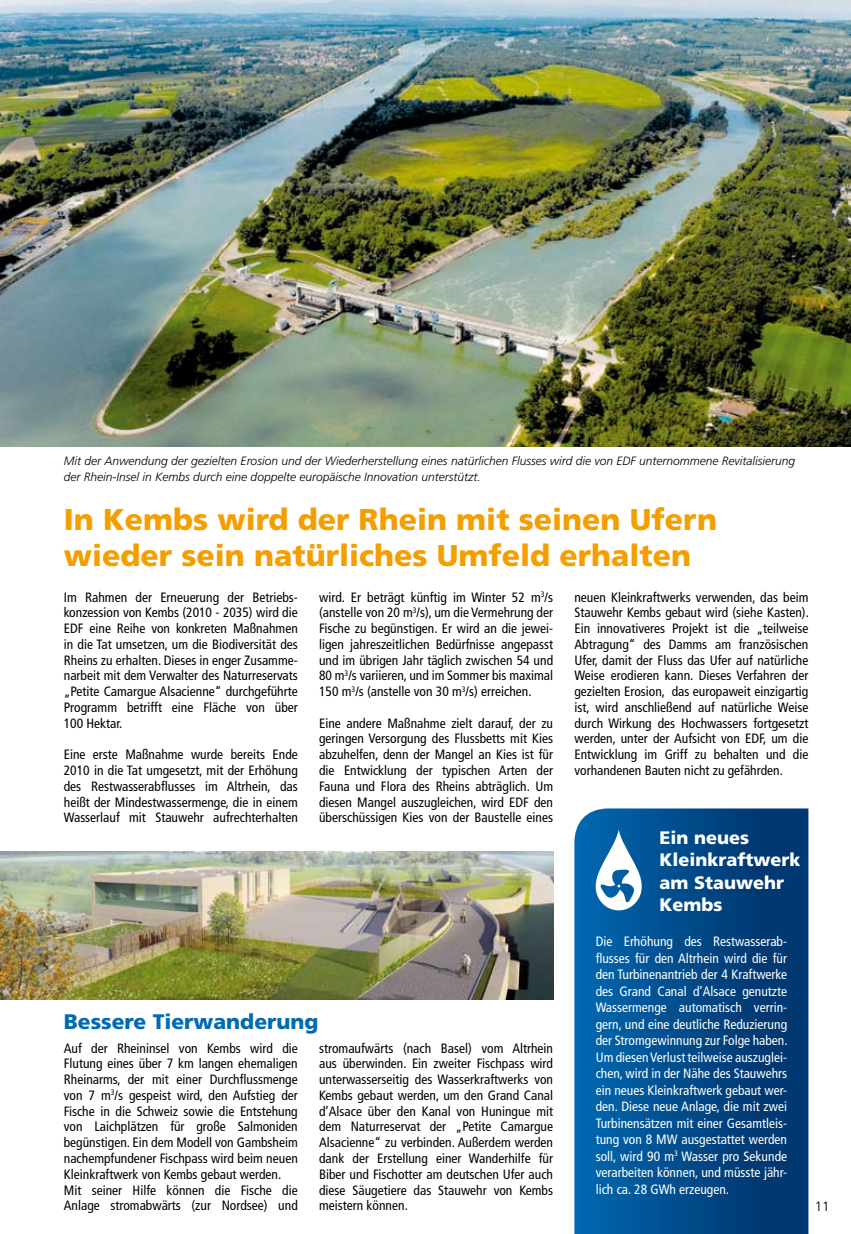
<style>
.page{position:relative;width:851px;height:1234px;background:#fff}
.page>*{position:absolute;margin:0;border:0;box-sizing:border-box;transform-origin:0 0}
.t1{font:900 30px/36px "Frutiger";color:#f49e00}
.t2{font:900 21px "Frutiger";color:#006ab2}
.t3{font:900 18px/22.5px "Frutiger";color:#fff}
.t4{font:condensed 13.5px/15.8px "Frutiger";color:#000;text-align:justify}
.t5{font:condensed 13.5px/16.5px "Frutiger";color:#fff;text-align:justify}
.t6{font:300 13.5px "Frutiger";color:#000}
.t7{font:italic 300 12px/16.5px "Frutiger";color:#000}
</style>
<div class="page">
<img style="left:0;top:0;width:850px;height:446px">
<svg style="left:574px;top:808px;width:234px;height:425px;background:#014b8a"></svg>
<img style="left:0;top:851px;width:553px;height:148px">
<svg style="left:595px;top:829px;width:46px;height:81px"></svg>
<p class="t7" style="left:64px;top:452px;width:732px">Mit der Anwendung der gezielten Erosion und der Wiederherstellung eines natürlichen Flusses wird die von EDF unternommene Revitalisierung der Rhein-Insel in Kembs durch eine doppelte europäische Innovation unterstützt.</p>
<h1 class="t1" style="left:64px;top:500px;width:654px">In Kembs wird der Rhein mit seinen Ufern wieder sein natürliches Umfeld erhalten</h1>
<p class="t4" style="left:319px;top:589px;width:235px">wird. Er beträgt künftig im Winter 52 m<sup>3</sup>/s (anstelle von 20 m<sup>3</sup>/s), um die Vermehrung der Fische zu begünstigen. Er wird an die jewei&shy;ligen jahreszeitlichen Bedürfnisse angepasst und im übrigen Jahr täglich zwischen 54 und 80 m<sup>3</sup>/s variieren, und im Sommer bis maximal 150 m<sup>3</sup>/s (anstelle von 30 m<sup>3</sup>/s) erreichen.</p>
<p class="t4" style="left:319px;top:715px;width:235px">Eine andere Maßnahme zielt darauf, der zu geringen Versorgung des Flussbetts mit Kies abzuhelfen, denn der Mangel an Kies ist für die Entwicklung der typischen Arten der Fauna und Flora des Rheins abträglich. Um diesen Mangel auszugleichen, wird EDF den überschüssigen Kies von der Baustelle eines</p>
<p class="t4" style="left:574px;top:589px;width:236px">neuen Kleinkraftwerks verwenden, das beim Stauwehr Kembs gebaut wird (siehe Kasten).<br>Ein innovativeres Projekt ist die „teilweise Abtragung“ des Damms am französischen Ufer, damit der Fluss das Ufer auf natürliche Weise erodieren kann. Dieses Verfahren der gezielten Erosion, das europaweit einzigartig ist, wird anschließend auf natürliche Weise durch Wirkung des Hochwassers fortgesetzt werden, unter der Aufsicht von EDF, um die Entwicklung im Griff zu behalten und die vorhandenen Bauten nicht zu gefährden.</p>
<p class="t4" style="left:64px;top:589px;width:235px">Im Rahmen der Erneuerung der Betriebs&shy;konzession von Kembs (2010 - 2035) wird die EDF eine Reihe von konkreten Maßnahmen in die Tat umsetzen, um die Biodiversität des Rheins zu erhalten. Dieses in enger Zusamme&shy;narbeit mit dem Verwalter des Naturreservats „Petite Camargue Alsacienne“ durchgeführte Programm betrifft eine Fläche von über 100 Hektar.</p>
<p class="t4" style="left:64px;top:746px;width:235px">Eine erste Maßnahme wurde bereits Ende 2010 in die Tat umgesetzt, mit der Erhöhung des Restwasserabflusses im Altrhein, das heißt der Mindestwassermenge, die in einem Wasserlauf mit Stauwehr aufrechterhalten</p>
<h2 class="t2" style="left:64px;top:1008px;width:256px">Bessere Tierwanderung</h2>
<p class="t4" style="left:64px;top:1039px;width:235px;text-align:left">Auf der Rheininsel von Kembs wird die Flutung eines über 7 km langen ehemaligen Rheinarms, der mit einer Durchflussmenge von 7 m<sup>3</sup>/s gespeist wird, den Aufstieg der Fische in die Schweiz sowie die Entstehung von Laichplätzen für große Salmoniden begünstigen. Ein dem Modell von Gambsheim nachempfundener Fischpass wird beim neuen Kleinkraftwerk von Kembs gebaut werden.<br>Mit seiner Hilfe können die Fische die Anlage stromabwärts (zur Nordsee) und</p>
<p class="t4" style="left:319px;top:1039px;width:235px">stromaufwärts (nach Basel) vom Altrhein aus überwinden. Ein zweiter Fischpass wird unterwasserseitig des Wasserkraftwerks von Kembs gebaut werden, um den Grand Canal d’Alsace über den Kanal von Huningue mit dem Naturreservat der „Petite Camargue Alsacienne“ zu verbinden. Außerdem werden dank der Erstellung einer Wanderhilfe für Biber und Fischotter am deutschen Ufer auch diese Säugetiere das Stauwehr von Kembs meistern können.</p>
<h3 class="t3" style="left:659px;top:825px;width:142px">Ein neues<br>Kleinkraftwerk am Stauwehr<br>Kembs</h3>
<p class="t5" style="left:595px;top:933px;width:193px">Die Erhöhung des Restwasserab&shy;flusses für den Altrhein wird die für den Turbinenantrieb der 4 Kraftwerke des Grand Canal d’Alsace genutzte Wassermenge automatisch verrin&shy;gern, und eine deutliche Reduzierung der Stromgewinnung zur Folge haben.<br>Um diesen Verlust teilweise auszuglei&shy;chen, wird in der Nähe des Stauwehrs ein neues Kleinkraftwerk gebaut wer&shy;den. Diese neue Anlage, die mit zwei Turbinensätzen mit einer Gesamtleis&shy;tung von 8 MW ausgestattet werden soll, wird 90 m<sup>3</sup> Wasser pro Sekunde verarbeiten können, und müsste jähr&shy;lich ca. 28 GWh erzeugen.</p>
<p class="t6" style="left:814px;top:1197px;width:17px">11</p>
</div>
